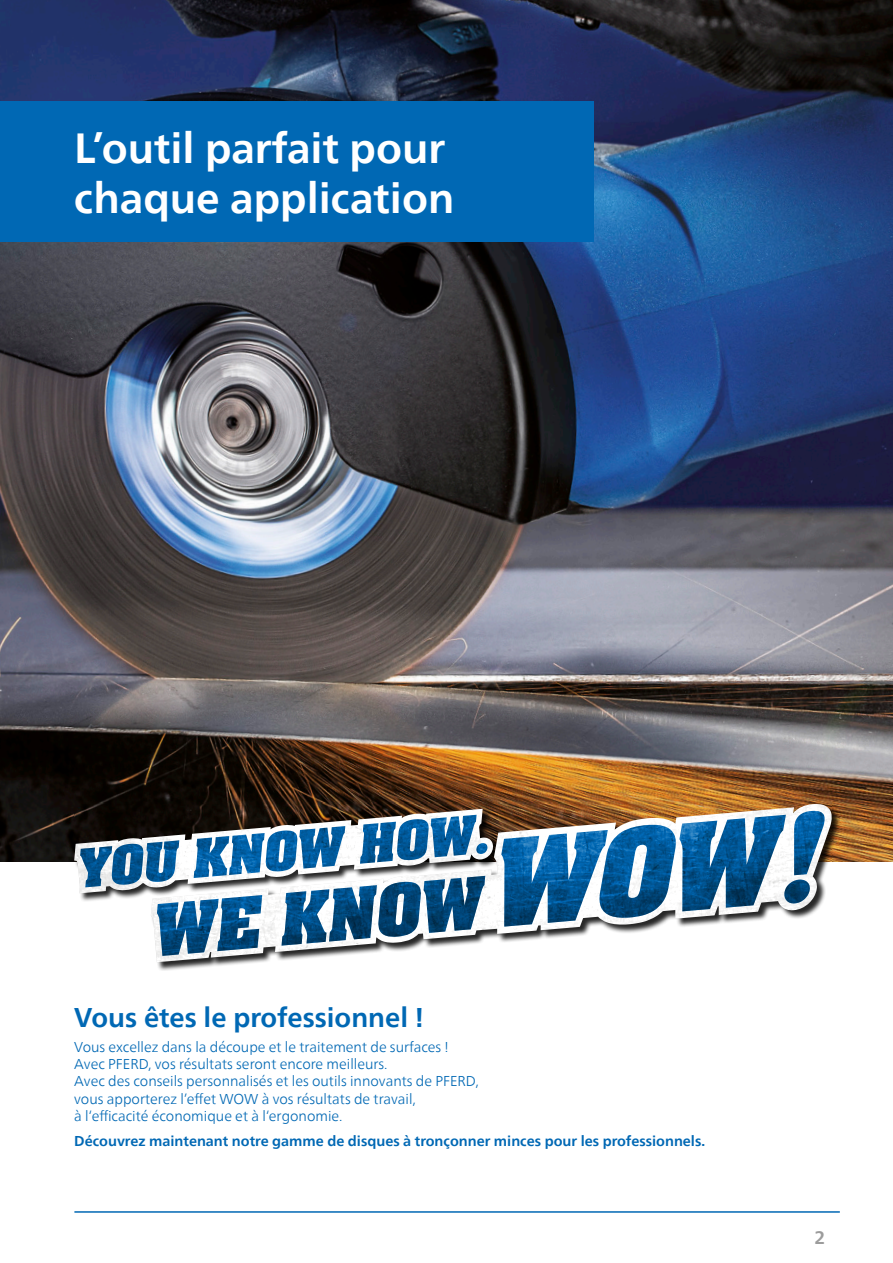
<style>
.page{position:relative;width:893px;height:1263px;background:#fff}
.page>*{position:absolute;margin:0;border:0;box-sizing:border-box;transform-origin:0 0}
.t1{font:700 42px/50.4px "Neue Frutiger World";color:#fff}
.t2{font:700 27px "Neue Frutiger World";color:#0068b4}
.t3{font:700 18px "Neue Frutiger World";color:#9c9c9c}
.t4{font:300 14.25px/17.1px "Neue Frutiger World";color:#0068b4}
.t5{font:700 14.25px "Neue Frutiger World";color:#0068b4}
</style>
<div class="page">
<hr style="left:74px;top:1211px;width:766px;height:2px;background:#0068b4">
<img style="left:0;top:0;width:893px;height:861px">
<div style="left:0;top:101px;width:593px;height:141px;background:#0068b4"></div>
<div style="left:75px;top:804px;width:766px;height:167px;background:#000;opacity:.85"></div>
<img style="left:151px;top:804px;width:681px;height:158px">
<svg style="left:74px;top:809px;width:419px;height:147px"></svg>
<img style="left:501px;top:811px;width:324px;height:115px">
<img style="left:200px;top:876px;width:285px;height:75px">
<img style="left:266px;top:815px;width:211px;height:56px">
<p class="t1" style="left:74px;top:122px;width:382px">L’outil parfait pour chaque application</p>
<p class="t2" style="left:74px;top:993px;width:351px">Vous êtes le professionnel !</p>
<p class="t4" style="left:74px;top:1039px;width:406px">Vous excellez dans la découpe et le traitement de surfaces !<br>Avec PFERD, vos résultats seront encore meilleurs.<br>Avec des conseils personnalisés et les outils innovants de PFERD, vous apporterez l’effet WOW à vos résultats de travail,<br>à l‘efficacité économique et à l‘ergonomie.</p>
<p class="t5" style="left:74px;top:1129px;width:632px">Découvrez maintenant notre gamme de disques à tronçonner minces pour les professionnels.</p>
<p class="t3" style="left:814px;top:1221px;width:12px">2</p>
</div>
